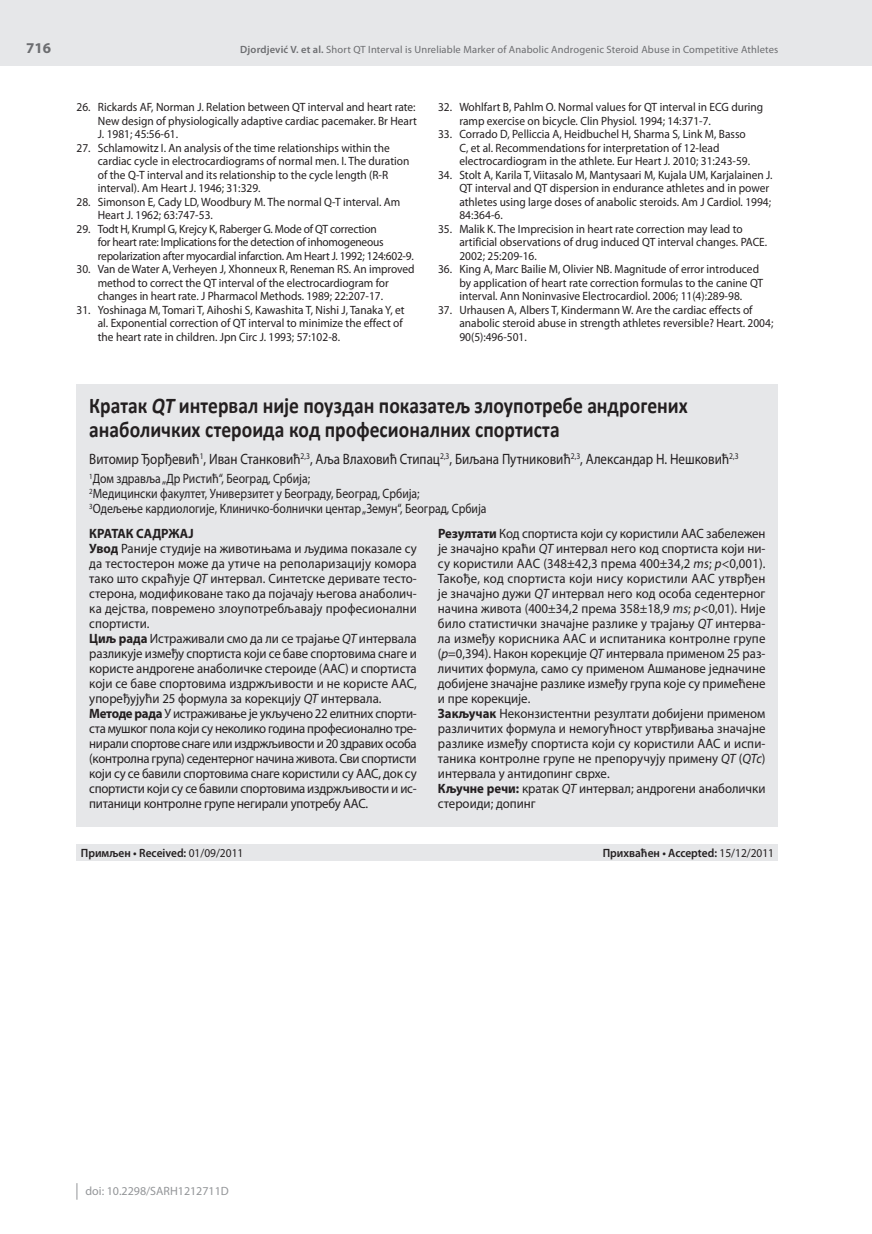
<style>
.page{position:relative;width:872px;height:1234px;background:#fff}
.page>*{position:absolute;margin:0;border:0;box-sizing:border-box;transform-origin:0 0}
.t1{font:700 22.5px/24px "Calibri";color:#231f20;scale:.87 1}
.t2{font:15px "Myriad Pro";color:#231f20;scale:.87 1}
.t3{font:700 15px "Myriad Pro";color:#6c6d70}
.t4{font:13.5px/15px "Myriad Pro";color:#231f20;scale:.95 1}
.t5{font:13.5px/15px "Myriad Pro";color:#231f20;scale:.87 1}
.t6{font:12px/13.5px "Myriad Pro";color:#231f20;scale:.95 1}
.t7{font:12px/13.5px "Myriad Pro";letter-spacing:-.02em;color:#231f20;scale:.95 1}
.t8{font:600 12px "Myriad Pro";color:#231f20;scale:.95 1}
.t9{font:12px "Myriad Pro";color:#939598}
.t10{font:10.5px "Myriad Pro";letter-spacing:.015em;color:#6c6d70}
.s1{font-weight:600}
.s2{font-style:italic}
.s3{font-weight:700}
.s4{font-weight:400}
</style>
<div class="page">
<div style="left:0;top:0;width:872px;height:66px;background:#e6e7e9"></div>
<svg style="left:77px;top:1183px;width:1px;height:16px"></svg>
<hr style="left:871px;top:0;width:1px;height:66px;background:#939598">
<div style="left:77px;top:384px;width:701px;height:442px;background:#e6e7e9"></div>
<div style="left:77px;top:844px;width:701px;height:16px;background:#e6e7e9"></div>
<p class="t3" style="left:26px;top:38px;width:26px">716</p>
<p class="t10" style="left:240px;top:43px;width:539px"><span class="s1">Djordjević V. еt al.</span> Short QT Interval is Unreliable Marker of Anabolic Androgenic Steroid Abuse in Competitive Athletes</p>
<p class="t6" style="left:98px;top:100px;width:337px;text-align:justify;text-indent:-21px">26. Rickards AF, Norman J. Relation between QT interval and heart rate:<br>New design of physiologically adaptive cardiac pacemaker. Br Heart J. 1981; 45:56-61.</p>
<p class="t6" style="left:98px;top:141px;width:329px;text-indent:-21px">27. Schlamowitz I. An analysis of the time relationships within the cardiac cycle in electrocardiograms of normal men. I. The duration of the Q-T interval and its relationship to the cycle length (R-R interval). Am Heart J. 1946; 31:329.</p>
<p class="t6" style="left:98px;top:195px;width:320px;text-indent:-21px">28. Simonson E, Cady LD, Woodbury M. The normal Q-T interval. Am<br>Heart J. 1962; 63:747-53.</p>
<p class="t7" style="left:98px;top:222px;width:334px;text-indent:-21px">29. Todt H, Krumpl G, Krejcy K, Raberger G. Mode of QT correction<br>for heart rate: Implications for the detection of inhomogeneous repolarization after myocardial infarction. Am Heart J. 1992; 124:602-9.</p>
<p class="t6" style="left:98px;top:262px;width:335px;text-indent:-21px">30. Van de Water A, Verheyen J, Xhonneux R, Reneman RS. An improved method to correct the QT interval of the electrocardiogram for changes in heart rate. J Pharmacol Methods. 1989; 22:207-17.</p>
<p class="t6" style="left:98px;top:303px;width:324px;text-indent:-21px">31. Yoshinaga M, Tomari T, Aihoshi S, Kawashita T, Nishi J, Tanaka Y, et al. Exponential correction of QT interval to minimize the effect of the heart rate in children. Jpn Circ J. 1993; 57:102-8.</p>
<p class="t6" style="left:459px;top:100px;width:321px;text-indent:-21px">32. Wohlfart B, Pahlm O. Normal values for QT interval in ECG during ramp exercise on bicycle. Clin Physiol. 1994; 14:371-7.</p>
<p class="t6" style="left:459px;top:127px;width:307px;text-indent:-21px">33. Corrado D, Pelliccia A, Heidbuchel H, Sharma S, Link M, Basso<br>C, et al. Recommendations for interpretation of 12-lead electrocardiogram in the athlete. Eur Heart J. 2010; 31:243-59.</p>
<p class="t6" style="left:459px;top:168px;width:331px;text-indent:-21px">34. Stolt A, Karila T, Viitasalo M, Mantysaari M, Kujala UM, Karjalainen J.<br>QT interval and QT dispersion in endurance athletes and in power athletes using large doses of anabolic steroids. Am J Cardiol. 1994; 84:364-6.</p>
<p class="t6" style="left:459px;top:222px;width:325px;text-indent:-21px">35. Malik K. The Imprecision in heart rate correction may lead to artificial observations of drug induced QT interval changes. PACE.<br>2002; 25:209-16.</p>
<p class="t6" style="left:459px;top:262px;width:321px;text-indent:-21px">36. King A, Marc Bailie M, Olivier NB. Magnitude of error introduced by application of heart rate correction formulas to the canine QT interval. Ann Noninvasive Electrocardiol. 2006; 11(4):289-98.</p>
<p class="t6" style="left:459px;top:303px;width:332px;text-indent:-21px">37. Urhausen A, Albers T, Kindermann W. Are the cardiac effects of anabolic steroid abuse in strength athletes reversible? Heart. 2004;<br>90(5):496-501.</p>
<h1 class="t1" style="left:89px;top:393px;width:689px">Кратак <span class="s2">QT</span> интервал није поуздан показатељ злоупотребе андрогених анаболичких стероида код професионалних спортиста</h1>
<p class="t2" style="left:89px;top:449px;width:748px">Витомир Ђорђевић<sup>1</sup>, Иван Станковић<sup>2,3</sup>, Аља Влаховић Стипац<sup>2,3</sup>, Биљана Путниковић<sup>2,3</sup>, Александар Н. Нешковић<sup>2,3</sup></p>
<p class="t5" style="left:89px;top:471px;width:458px"><sup>1</sup>Дом здравља „Др Ристић“, Београд, Србија;<br><sup>2</sup>Медицински факултет, Универзитет у Београду, Београд, Србија;<br><sup>3</sup>Одељење кардиологије, Клиничко-болнички центар „Земун“, Београд, Србија</p>
<p class="t4" style="left:89px;top:525px;width:346px"><span class="s3">КРАТАК САДРЖАЈ<br>Увод</span> Ра ни је сту ди је на жи во ти ња ма и љу ди ма по ка за ле су да тестостерон може да утиче на реполаризацију комо ра тако што скраћује <span class="s2">QT</span> интервал. Синтетске деривате тесто&shy;сте ро на, мо ди фи ко ва не та ко да по ја ча ју ње го ва ана бо лич&shy;ка дејства, повремено зло у потребљавају професи о нал ни спор тисти.<br><span class="s3">Циљ рада</span> Истраживали смо да ли се трајање <span class="s2">QT</span> интервала разликује између спортиста који се баве спортовима снаге и користе андрогене анаболичке стеро и де (ААС) и спортиста ко ји се ба ве спор то ви ма из др жљи во сти и не ко ри сте ААС, упо ре ђу ју ћи 25 фор му ла за ко рек ци ју <span class="s2">QT</span> ин тер ва ла.<br><span class="s3">Методе рада</span> У истраживање је укључено 22 елитних спорти&shy;ста мушког пола који су неколико година професи о нално тре&shy;нирали спортове снаге или издржљивости и 20 здравих особа (контролна група) седентерног начина живота. Сви спортисти који су се бавили спортовима снаге користили су ААС, док су спортисти који су се бавили спортовима издржљивости и ис&shy;питаници контролне групе негирали употребу ААС.</p>
<p class="t4" style="left:438px;top:525px;width:346px"><span class="s3">Резултати</span> Код спортиста који су користили ААС забележен је зна чај но кра ћи <span class="s2">QT</span> ин тер вал не го код спор тиста ко ји ни&shy;су користили ААС (348±42,3 према 400±34,2 <span class="s2">ms</span>; <span class="s2">p</span>&lt;0,001).<br>Такође, код спортиста који нису користили ААС утврђен је значајно дужи <span class="s2">QT</span> интервал него код особа се ден терног начина живота (400±34,2 према 358±18,9 <span class="s2">ms</span>; <span class="s2">p</span>&lt;0,01). Ни је било статистички значајне разлике у трајању <span class="s2">QT</span> интерва&shy;ла између корисника ААС и испитаника контролне гру пе (<span class="s2">p</span>=0,394). Након корекције <span class="s2">QT</span> интервала применом 25 раз&shy;ли чи тих фор му ла, са мо су при ме ном Ашма но ве јед на чи не добијене значајне разлике између група које су примећене и пре ко рек ци је.<br><span class="s3">Закључак</span> Неконзистентни резултати добијени применом различитих фор му ла и немогућност утврђивања значај не разлике између спортиста који су користили ААС и испи&shy;таника контролне групе не препоручују примену <span class="s2">QT</span> (<span class="s2">QTc</span>) ин тер ва ла у ан тидо пинг свр хе.<br><span class="s3">Кључ не ре чи:</span> кра так <span class="s2">QT</span> ин тер вал; ан дро ге ни ана бо лич ки сте ро и ди; до пинг</p>
<p class="t8" style="left:81px;top:845px;width:173px">Примљен • Received: <span class="s4">01/09/2011</span></p>
<p class="t8" style="left:603px;top:845px;width:182px">Прихваћен • Accepted: <span class="s4">15/12/2011</span></p>
<p class="t9" style="left:86px;top:1183px;width:145px">doi: 10.2298/SARH1212711D</p>
</div>
